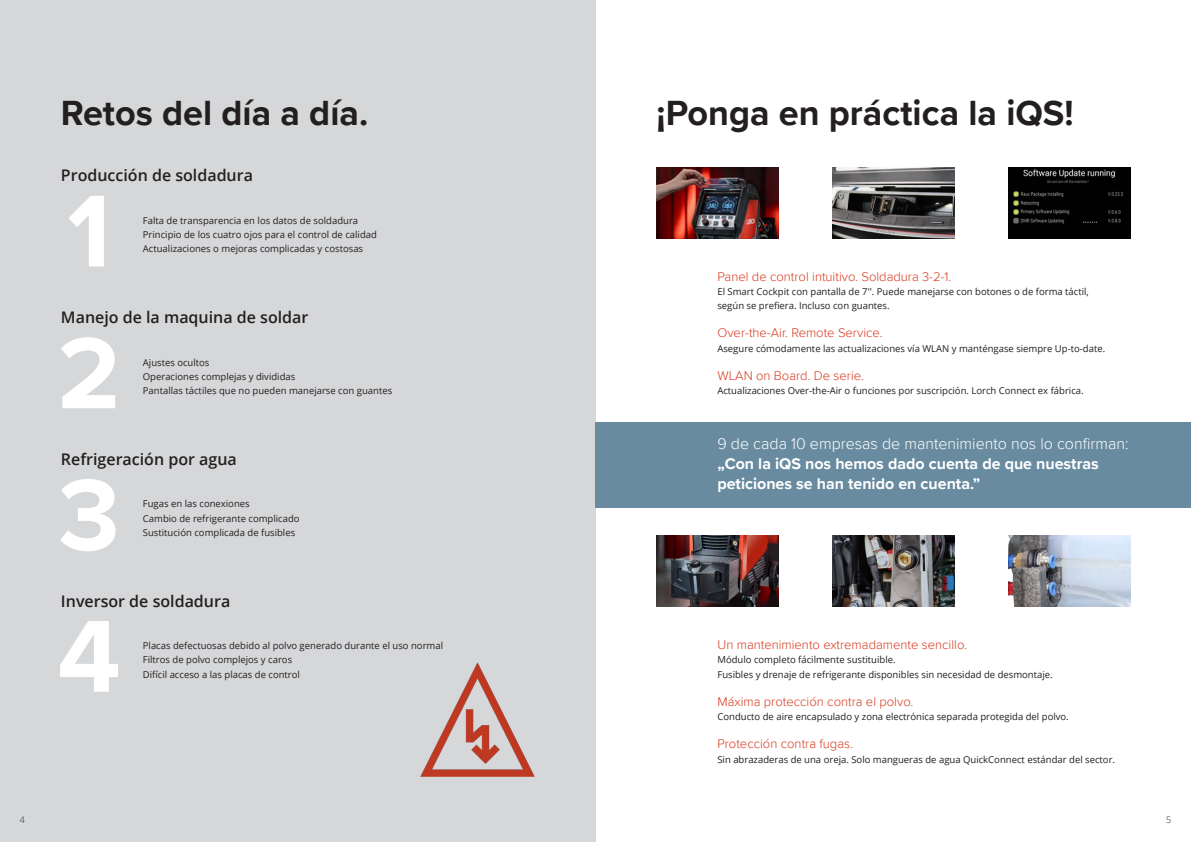
<style>
.page{position:relative;width:1191px;height:842px;background:#fff}
.page>*{position:absolute;margin:0;border:0;box-sizing:border-box;transform-origin:0 0}
.t1{font:700 106px "Proxima Nova";color:#fff}
.t2{font:700 105px "Proxima Nova";color:#fff}
.t3{font:700 36px "Proxima Nova";color:#231f20}
.t4{font:600 16px "Open Sans";color:#231f20}
.t5{font:700 16px "Proxima Nova";color:#fff}
.t6{font:300 16px "Proxima Nova";color:#fff}
.t7{font:300 13px "Proxima Nova";color:#d8381e}
.t8{font:9.5px "Open Sans";color:#231f20}
.t9{font:300 9px "Open Sans";color:#231f20}
</style>
<div class="page">
<div style="left:0;top:0;width:595px;height:842px;background:#d6d7d9"></div>
<img style="left:832px;top:168px;width:122px;height:70px">
<img style="left:1008px;top:168px;width:122px;height:70px">
<img style="left:421px;top:662px;width:113px;height:114px">
<img style="left:656px;top:168px;width:122px;height:70px">
<div style="left:595px;top:422px;width:596px;height:85px;background:#698ba0"></div>
<img style="left:1008px;top:536px;width:122px;height:71px">
<img style="left:656px;top:536px;width:122px;height:71px">
<img style="left:832px;top:536px;width:122px;height:71px">
<p class="t3" style="left:61px;top:86px;width:309px">Retos del día a día.</p>
<p class="t3" style="left:656px;top:86px;width:419px">¡Ponga en práctica la iQS!</p>
<p class="t4" style="left:61px;top:165px;width:193px">Producción de soldadura</p>
<p class="t1" style="left:67px;top:152px;width:45px">1</p>
<p class="t8" style="left:143px;top:214px;width:217px">Falta de transparencia en los datos de soldadura</p>
<p class="t8" style="left:143px;top:228px;width:235px">Principio de los cuatro ojos para el control de calidad</p>
<p class="t8" style="left:143px;top:242px;width:222px">Actualizaciones o mejoras complicadas y costosas</p>
<p class="t4" style="left:61px;top:306px;width:249px">Manejo de la maquina de soldar</p>
<p class="t2" style="left:58px;top:295px;width:65px">2</p>
<p class="t8" style="left:143px;top:356px;width:68px">Ajustes ocultos</p>
<p class="t8" style="left:143px;top:370px;width:154px">Operaciones complejas y divididas</p>
<p class="t8" style="left:143px;top:384px;width:251px">Pantallas táctiles que no pueden manejarse con guantes</p>
<p class="t4" style="left:61px;top:448px;width:177px">Refrigeración por agua</p>
<p class="t2" style="left:58px;top:437px;width:63px">3</p>
<p class="t8" style="left:143px;top:497px;width:108px">Fugas en las conexiones</p>
<p class="t8" style="left:143px;top:512px;width:158px">Cambio de refrigerante complicado</p>
<p class="t8" style="left:143px;top:526px;width:154px">Sustitución complicada de fusibles</p>
<p class="t4" style="left:61px;top:590px;width:171px">Inversor de soldadura</p>
<p class="t1" style="left:57px;top:577px;width:65px">4</p>
<p class="t8" style="left:143px;top:639px;width:302px">Placas defectuosas debido al polvo generado durante el uso normal</p>
<p class="t8" style="left:143px;top:653px;width:151px">Filtros de polvo complejos y caros</p>
<p class="t8" style="left:143px;top:668px;width:158px">Difícil acceso a las placas de control</p>
<p class="t7" style="left:717px;top:267px;width:235px">Panel de control intuitivo. Soldadura 3-2-1.</p>
<p class="t8" style="left:717px;top:285px;width:373px">El Smart Cockpit con pantalla de 7''. Puede manejarse con botones o de forma táctil,</p>
<p class="t8" style="left:717px;top:299px;width:174px">según se prefiera. Incluso con guantes.</p>
<p class="t7" style="left:717px;top:323px;width:167px">Over-the-Air. Remote Service.</p>
<p class="t8" style="left:717px;top:342px;width:389px">Asegure cómodamente las actualizaciones vía WLAN y manténgase siempre Up-to-date.</p>
<p class="t7" style="left:717px;top:366px;width:148px">WLAN on Board. De serie.</p>
<p class="t8" style="left:717px;top:384px;width:368px">Actualizaciones Over-the-Air o funciones por suscripción. Lorch Connect ex fábrica.</p>
<p class="t6" style="left:717px;top:432px;width:413px">9 de cada 10 empresas de mantenimiento nos lo confirman:</p>
<p class="t5" style="left:717px;top:452px;width:383px">„Con la iQS nos hemos dado cuenta de que nuestras</p>
<p class="t5" style="left:717px;top:472px;width:264px">peticiones se han tenido en cuenta.”</p>
<p class="t7" style="left:717px;top:635px;width:251px">Un mantenimiento extremadamente sencillo.</p>
<p class="t8" style="left:717px;top:653px;width:180px">Módulo completo fácilmente sustituible.</p>
<p class="t8" style="left:717px;top:668px;width:337px">Fusibles y drenaje de refrigerante disponibles sin necesidad de desmontaje.</p>
<p class="t7" style="left:717px;top:692px;width:197px">Máxima protección contra el polvo.</p>
<p class="t8" style="left:717px;top:710px;width:353px">Conducto de aire encapsulado y zona electrónica separada protegida del polvo.</p>
<p class="t7" style="left:717px;top:734px;width:137px">Protección contra fugas.</p>
<p class="t8" style="left:717px;top:753px;width:399px">Sin abrazaderas de una oreja. Solo mangueras de agua QuickConnect estándar del sector.</p>
<p class="t9" style="left:20px;top:813px;width:7px">4</p>
<p class="t9" style="left:1166px;top:814px;width:7px">5</p>
</div>
